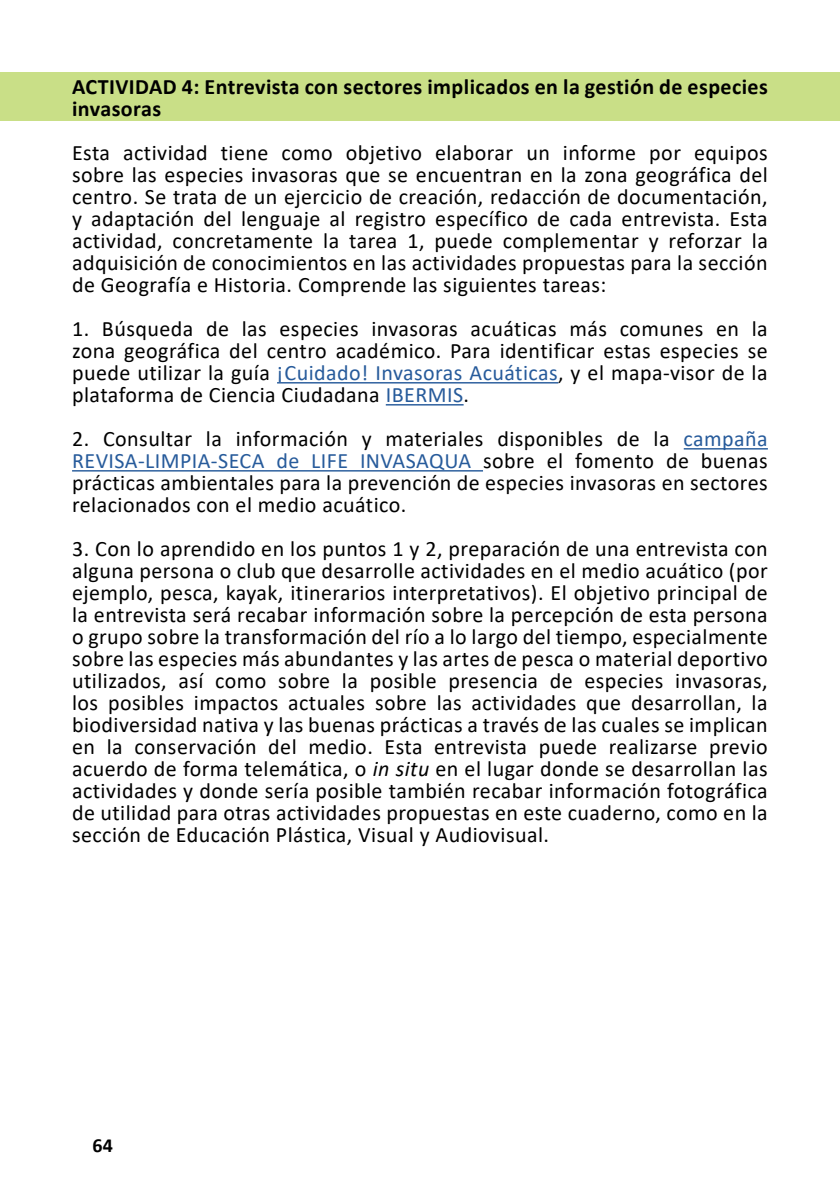
<style>
.page{position:relative;width:840px;height:1191px;background:#fff}
.page>*{position:absolute;margin:0;border:0;box-sizing:border-box;transform-origin:0 0}
.t1{font:22px/22px "Calibri";letter-spacing:.02em;color:#000;text-align:justify}
.t2{font:700 22px/22px "Calibri";letter-spacing:.02em;color:#000}
.t3{font:700 20px "Calibri";color:#000}
.s1{color:#275b9b}
.s2{font-style:italic}
</style>
<div class="page">
<div style="left:0;top:72px;width:839px;height:48px;background:#c9df87"></div>
<hr style="left:277px;top:382px;width:281px;height:1px;background:#275b9b">
<hr style="left:385px;top:404px;width:78px;height:1px;background:#275b9b">
<hr style="left:683px;top:448px;width:84px;height:1px;background:#275b9b">
<hr style="left:72px;top:470px;width:410px;height:1px;background:#275b9b">
<p class="t2" style="left:72px;top:76px;width:697px">ACTIVIDAD 4: Entrevista con sectores implicados en la gestión de especies invasoras</p>
<p class="t1" style="left:72px;top:141px;width:697px">Esta actividad tiene como objetivo elaborar un informe por equipos sobre las especies invasoras que se encuentran en la zona geográfica del centro. Se trata de un ejercicio de creación, redacción de documentación, y adaptación del lenguaje al registro específico de cada entrevista. Esta actividad, concretamente la tarea 1, puede complementar y reforzar la adquisición de conocimientos en las actividades propuestas para la sección de Geografía e Historia. Comprende las siguientes tareas:</p>
<p class="t1" style="left:72px;top:317px;width:696px">1. Búsqueda de las especies invasoras acuáticas más comunes en la zona geográfica del centro académico. Para identificar estas especies se puede utilizar la guía <span class="s1">¡Cuidado! Invasoras Acuáticas</span>, y el mapa-visor de la plataforma de Ciencia Ciudadana <span class="s1">IBERMIS</span>.</p>
<p class="t1" style="left:72px;top:427px;width:697px">2. Consultar la información y materiales disponibles de la <span class="s1">campaña REVISA-LIMPIA-SECA de LIFE INVASAQUA</span> sobre el fomento de buenas prácticas ambientales para la prevención de especies invasoras en sectores relacionados con el medio acuático.</p>
<p class="t1" style="left:72px;top:537px;width:696px">3. Con lo aprendido en los puntos 1 y 2, preparación de una entrevista con alguna persona o club que desarrolle actividades en el medio acuático (por ejemplo, pesca, kayak, itinerarios interpretativos). El objetivo principal de la entrevista será recabar información sobre la percepción de esta persona o grupo sobre la transformación del río a lo largo del tiempo, especialmente sobre las especies más abundantes y las artes de pesca o material deportivo utilizados, así como sobre la posible presencia de especies invasoras, los posibles impactos actuales sobre las actividades que desarrollan, la biodiversidad nativa y las buenas prácticas a través de las cuales se implican en la conservación del medio. Esta entrevista puede realizarse previo acuerdo de forma telemática, o <span class="s2">in situ</span> en el lugar donde se desarrollan las actividades y donde sería posible también recabar información fotográfica de utilidad para otras actividades propuestas en este cuaderno, como en la sección de Educación Plástica, Visual y Audiovisual.</p>
<p class="t3" style="left:92px;top:1131px;width:22px">64</p>
</div>
